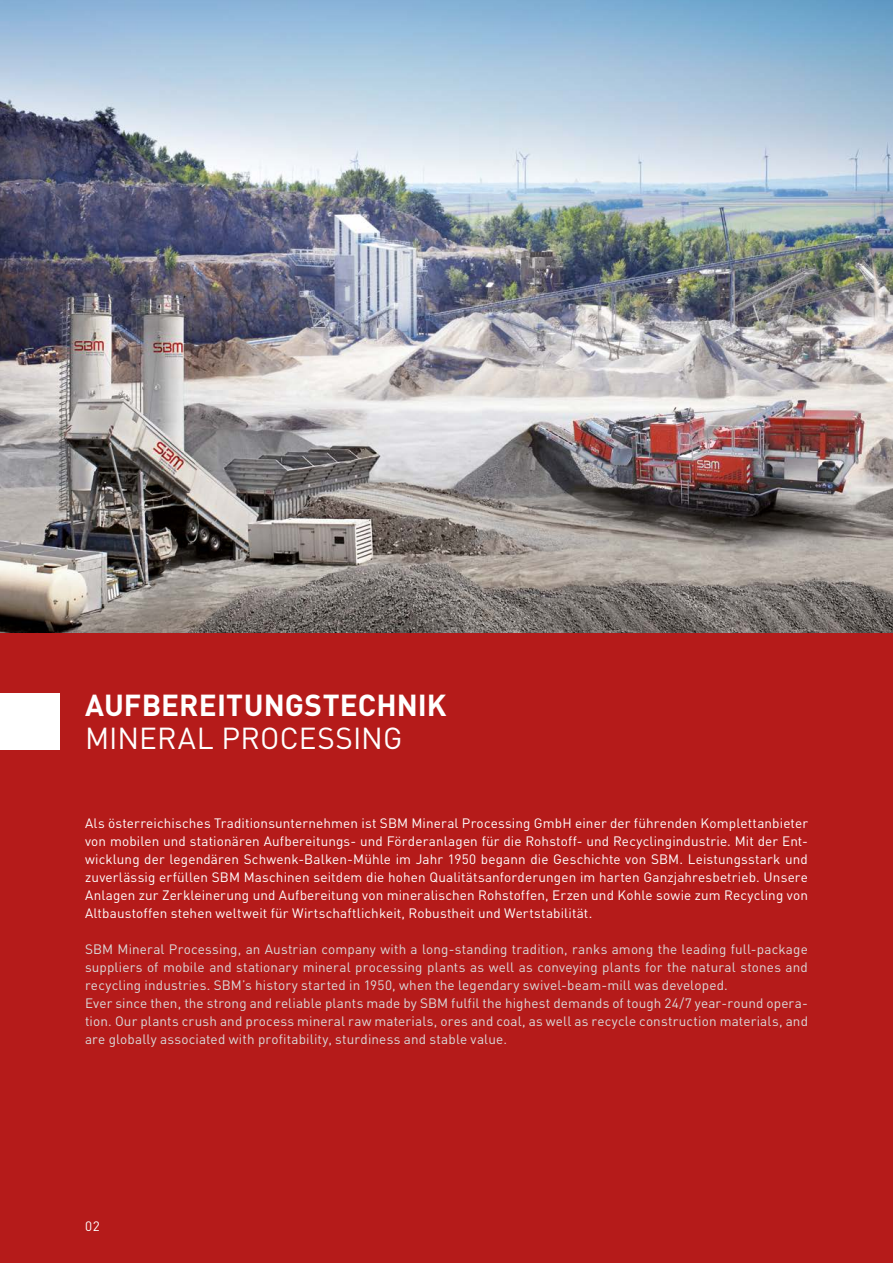
<style>
.page{position:relative;width:893px;height:1263px;background:#fff}
.page>*{position:absolute;margin:0;border:0;box-sizing:border-box;transform-origin:0 0}
.t1{font:700 30px "DIN Pro";letter-spacing:.005em;color:#fff}
.t2{font:30px "DIN Pro";letter-spacing:.005em;color:#fff}
.t3{font:13.5px/18px "DIN Pro";letter-spacing:.01em;color:#fff;text-align:justify}
.t4{font:13.5px/18px "DIN Pro";letter-spacing:.01em;color:#dadbdb}
</style>
<div class="page">
<div style="left:0;top:630px;width:893px;height:633px;background:#b51b1a"></div>
<img style="left:0;top:0;width:893px;height:633px">
<div style="left:0;top:693px;width:60px;height:56px;background:#fff"></div>
<h1 class="t1" style="left:85px;top:680px;width:363px">AUFBEREITUNGSTECHNIK</h1>
<h1 class="t2" style="left:85px;top:715px;width:319px">MINERAL PROCESSING</h1>
<p class="t3" style="left:85px;top:813px;width:724px">Als österreichisches Traditionsunternehmen ist SBM Mineral Processing GmbH einer der führenden Komplettanbieter von mobilen und stationären Aufbereitungs- und Förderanlagen für die Rohstoff- und Recyclingindustrie. Mit der Ent&shy;wicklung der legendären Schwenk-Balken-Mühle im Jahr 1950 begann die Geschichte von SBM. Leistungsstark und zuverlässig erfüllen SBM Maschinen seitdem die hohen Qualitätsanforderungen im harten Ganzjahresbetrieb. Unsere Anlagen zur Zerkleinerung und Aufbereitung von mineralischen Rohstoffen, Erzen und Kohle sowie zum Recycling von Altbaustoffen stehen weltweit für Wirtschaftlichkeit, Robustheit und Wertstabilität.</p>
<p class="t4" style="left:85px;top:939px;width:724px">SBM Mineral Processing, an Austrian company with a long-standing tradition, ranks among the leading full-package suppliers of mobile and stationary mineral processing plants as well as conveying plants for the natural stones and recycling industries. SBM’s history started in 1950, when the legendary swivel-beam-mill was developed.<br>Ever since then, the strong and reliable plants made by SBM fulfil the highest demands of tough 24/7 year-round opera&shy;tion. Our plants crush and process mineral raw materials, ores and coal, as well as recycle construction materials, and are globally associated with profitability, sturdiness and stable value.</p>
<p class="t3" style="left:85px;top:1215px;width:16px">02</p>
</div>
